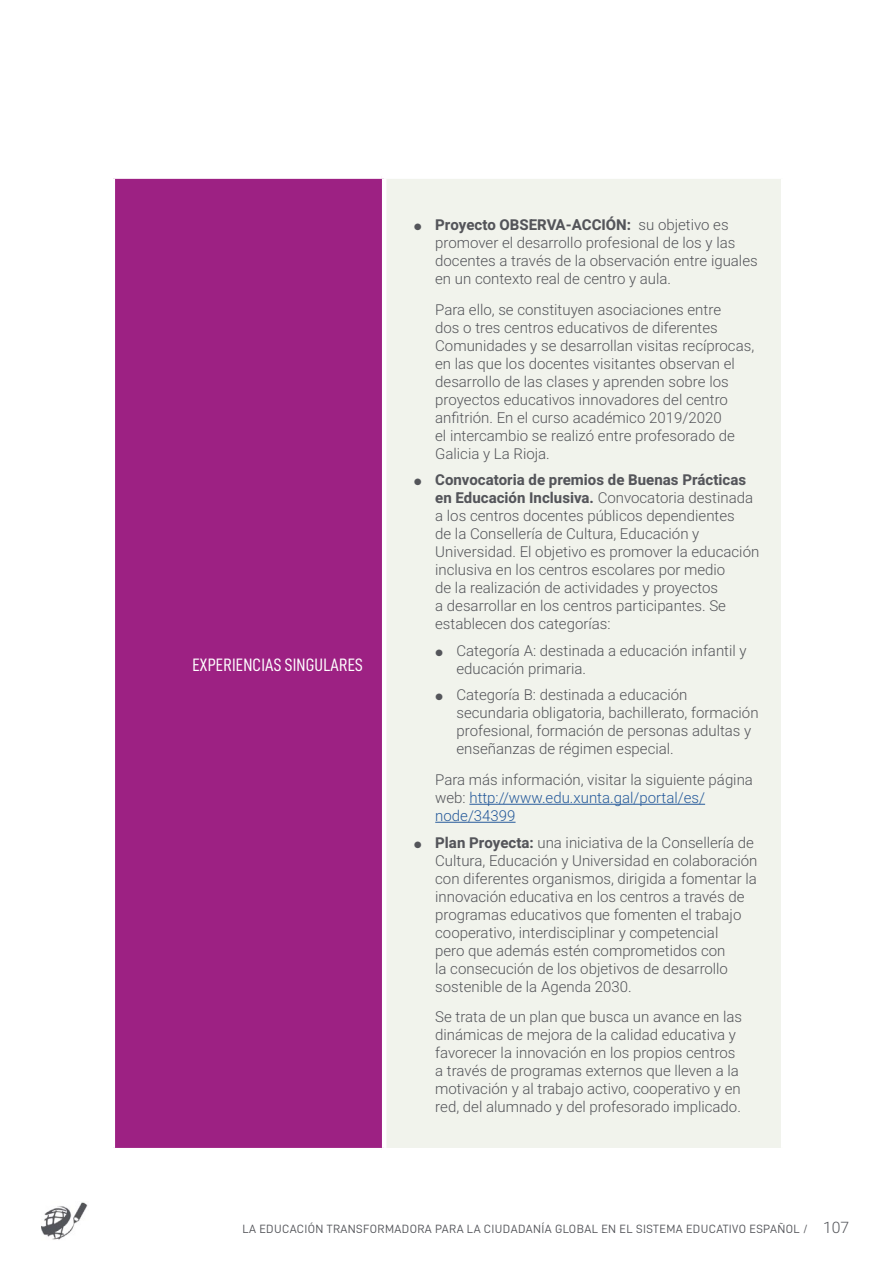
<style>
.page{position:relative;width:893px;height:1263px;background:#fff}
.page>*{position:absolute;margin:0;border:0;box-sizing:border-box;transform-origin:0 0}
.t1{font:18px "D DIN Condensed";letter-spacing:.01em;color:#fff}
.t2{font:300 15px/18px "Heebo";color:#54555a}
.t3{font:12px "D DIN";letter-spacing:.03em;color:#54555a}
.s1{font-family:"Mark Pro";font-weight:400;font-size:9px}
.s2{font-weight:700}
.s3{color:#275b9b}
.s4{font-family:"Heebo";font-weight:300;font-size:15.75px}
</style>
<div class="page">
<img style="left:42px;top:1202px;width:46px;height:38px">
<div style="left:113px;top:177px;width:271px;height:973px;background:#9d2183"></div>
<div style="left:384px;top:177px;width:399px;height:973px;background:#f1f3ec"></div>
<div style="left:111px;top:174px;width:271px;height:5px;background:#fff"></div>
<div style="left:382px;top:174px;width:403px;height:5px;background:#fff"></div>
<hr style="left:111px;top:179px;width:4px;height:969px;background:#fff">
<hr style="left:111px;top:1148px;width:271px;height:4px;background:#fff">
<hr style="left:382px;top:179px;width:4px;height:969px;background:#fff">
<hr style="left:781px;top:179px;width:4px;height:969px;background:#fff">
<hr style="left:382px;top:1148px;width:403px;height:4px;background:#fff">
<hr style="left:469px;top:804px;width:236px;height:1px;background:#275b9b">
<hr style="left:435px;top:822px;width:81px;height:1px;background:#275b9b">
<p class="t1" style="left:192px;top:655px;width:172px">EXPERIENCIAS SINGULARES</p>
<p class="t2" style="left:435px;top:216px;width:324px;text-indent:-21px"><span class="s1">●</span> <span class="s2">Proyecto OBSERVA-ACCIÓN:</span> su objetivo es promover el desarrollo profesional de los y las docentes a través de la observación entre iguales en un contexto real de centro y aula.</p>
<p class="t2" style="left:435px;top:300px;width:320px">Para ello, se constituyen asociaciones entre<br>dos o tres centros educativos de diferentes Comunidades y se desarrollan visitas recíprocas, en las que los docentes visitantes observan el desarrollo de las clases y aprenden sobre los proyectos educativos innovadores del centro anfitrión. En el curso académico 2019/2020<br>el intercambio se realizó entre profesorado de Galicia y La Rioja.</p>
<p class="t2" style="left:435px;top:471px;width:326px;text-indent:-21px"><span class="s1">●</span> <span class="s2">Convocatoria de premios de Buenas Prácticas en Educación Inclusiva.</span> Convocatoria destinada a los centros docentes públicos dependientes<br>de la Consellería de Cultura, Educación y Universidad. El objetivo es promover la educación inclusiva en los centros escolares por medio<br>de la realización de actividades y proyectos<br>a desarrollar en los centros participantes. Se establecen dos categorías:</p>
<p class="t2" style="left:456px;top:641px;width:292px;text-indent:-21px"><span class="s1">●</span> Categoría A: destinada a educación infantil y educación primaria.</p>
<p class="t2" style="left:456px;top:686px;width:304px;text-indent:-21px"><span class="s1">●</span> Categoría B: destinada a educación secundaria obligatoria, bachillerato, formación profesional, formación de personas adultas y enseñanzas de régimen especial.</p>
<p class="t2" style="left:435px;top:771px;width:319px">Para más información, visitar la siguiente página web: <span class="s3">http://www.edu.xunta.gal/portal/es/ node/34399</span></p>
<p class="t2" style="left:435px;top:833px;width:324px;text-indent:-21px"><span class="s1">●</span> <span class="s2">Plan Proyecta:</span> una iniciativa de la Consellería de Cultura, Educación y Universidad en colaboración con diferentes organismos, dirigida a fomentar la innovación educativa en los centros a través de programas educativos que fomenten el trabajo cooperativo, interdisciplinar y competencial<br>pero que además estén comprometidos con<br>la consecución de los objetivos de desarrollo sostenible de la Agenda 2030.</p>
<p class="t2" style="left:435px;top:1008px;width:308px">Se trata de un plan que busca un avance en las dinámicas de mejora de la calidad educativa y favorecer la innovación en los propios centros a través de programas externos que lleven a la motivación y al trabajo activo, cooperativo y en red, del alumnado y del profesorado implicado.</p>
<p class="t3" style="left:242px;top:1222px;width:608px">LA EDUCACIÓN TRANSFORMADORA PARA LA CIUDADANÍA GLOBAL EN EL SISTEMA EDUCATIVO ESPAÑOL / <span class="s4">107</span></p>
</div>
